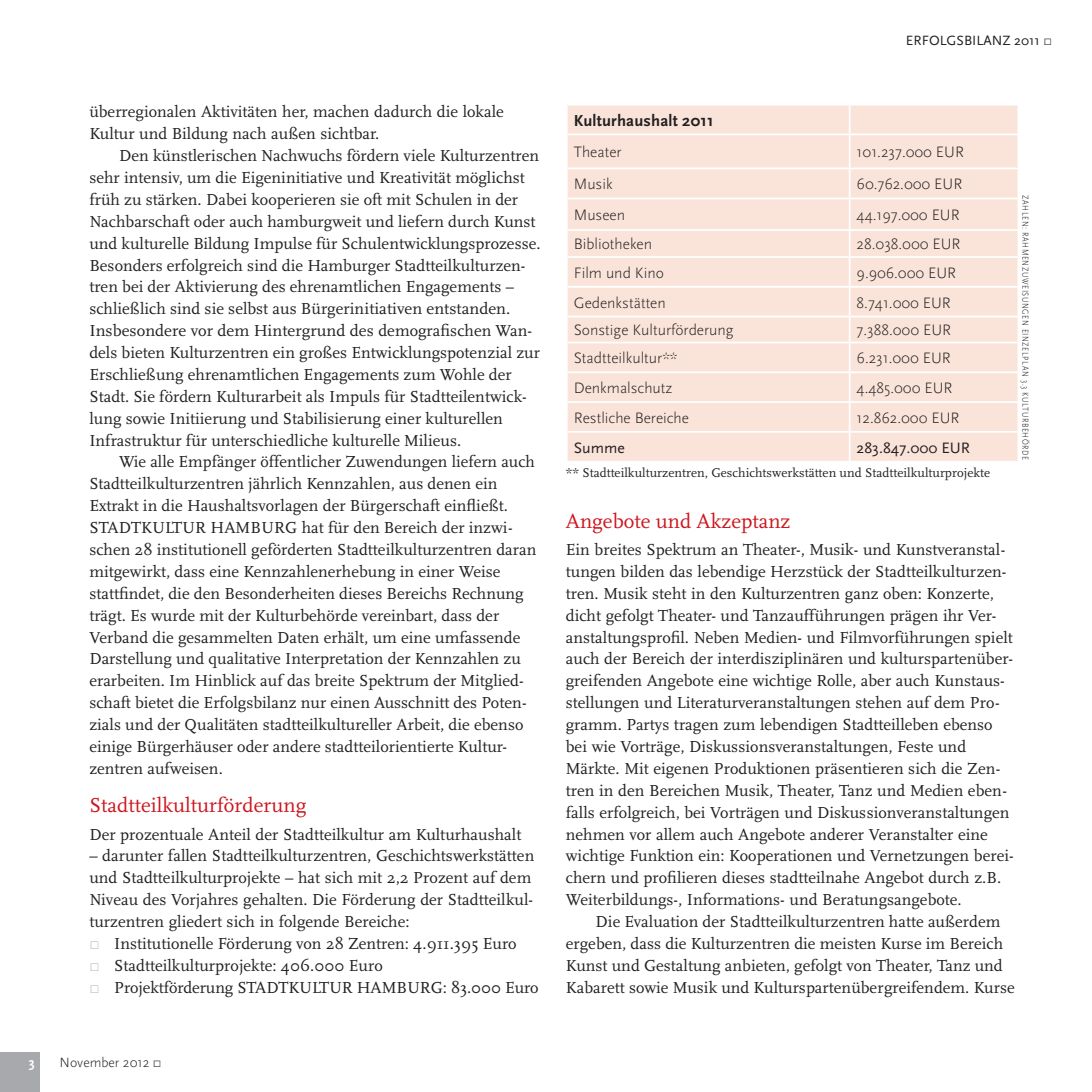
<style>
.page{position:relative;width:1092px;height:1092px;background:#fff}
.page>*{position:absolute;margin:0;border:0;box-sizing:border-box;transform-origin:0 0}
._02_Zwischentitel{font:21px "Scala";color:#cd151d}
._02_Copy{font:16.62px/21.9px "Scala";color:#231f20}
._02_Copy_ohne_Einzug{font:16.62px/21.9px "Scala";color:#231f20}
.Text_Tabelle_9_auto{font:700 16.62px "Scala Sans";letter-spacing:.01em;color:#231f20}
.Text_Tabelle_9_auto-2{font:300 15.75px "Scala Sans";color:#231f20}
.Text_Tabelle_9_auto-3{font:15.75px "Scala Sans";color:#231f20}
.t1{font:14px "Scala Sans";color:#231f20}
.t2{font:300 14px "Scala Sans";color:#231f20}
.t3{font:700 14px "Scala Sans";color:#fff}
._02_Copy-2{font:13.12px "Scala";color:#231f20}
._02_FC{font:300 9.1px "Scala Sans";letter-spacing:.07em;color:#231f20;scale:.86 1}
.s1{font-family:"Scala Regular Expert";color:#a8a9ad}
.s2{font-family:"Scala Sans Expert";font-weight:400}
.s3{font-family:"Scala Sans Expert"}
</style>
<div class="page">
<div style="left:0;top:1052px;width:40px;height:39px;background:#a8a9ad"></div>
<div style="left:567px;top:105px;width:450px;height:356px;background:#fae4d9"></div>
<hr style="left:848px;top:105px;width:2px;height:28px;background:#fff">
<hr style="left:566px;top:133px;width:283px;height:2px;background:#fff">
<hr style="left:849px;top:133px;width:170px;height:2px;background:#fff">
<hr style="left:848px;top:135px;width:2px;height:32px;background:#fff">
<hr style="left:566px;top:167px;width:283px;height:2px;background:#fff">
<hr style="left:849px;top:167px;width:170px;height:2px;background:#fff">
<hr style="left:848px;top:169px;width:2px;height:28px;background:#fff">
<hr style="left:566px;top:197px;width:283px;height:2px;background:#fff">
<hr style="left:849px;top:197px;width:170px;height:2px;background:#fff">
<hr style="left:848px;top:199px;width:2px;height:30px;background:#fff">
<hr style="left:566px;top:229px;width:283px;height:2px;background:#fff">
<hr style="left:849px;top:229px;width:170px;height:2px;background:#fff">
<hr style="left:848px;top:231px;width:2px;height:25px;background:#fff">
<hr style="left:566px;top:256px;width:283px;height:2px;background:#fff">
<hr style="left:849px;top:256px;width:170px;height:2px;background:#fff">
<hr style="left:848px;top:258px;width:2px;height:28px;background:#fff">
<hr style="left:566px;top:286px;width:283px;height:1px;background:#fff">
<hr style="left:849px;top:286px;width:170px;height:1px;background:#fff">
<hr style="left:848px;top:287px;width:2px;height:29px;background:#fff">
<hr style="left:566px;top:316px;width:283px;height:1px;background:#fff">
<hr style="left:849px;top:316px;width:170px;height:1px;background:#fff">
<hr style="left:848px;top:317px;width:2px;height:24px;background:#fff">
<hr style="left:566px;top:341px;width:283px;height:2px;background:#fff">
<hr style="left:849px;top:341px;width:170px;height:2px;background:#fff">
<hr style="left:848px;top:343px;width:2px;height:28px;background:#fff">
<hr style="left:566px;top:371px;width:283px;height:2px;background:#fff">
<hr style="left:849px;top:371px;width:170px;height:2px;background:#fff">
<hr style="left:848px;top:373px;width:2px;height:28px;background:#fff">
<hr style="left:566px;top:401px;width:283px;height:2px;background:#fff">
<hr style="left:849px;top:401px;width:170px;height:2px;background:#fff">
<hr style="left:848px;top:403px;width:2px;height:28px;background:#fff">
<hr style="left:566px;top:431px;width:283px;height:2px;background:#fff">
<hr style="left:849px;top:431px;width:170px;height:2px;background:#fff">
<hr style="left:848px;top:433px;width:2px;height:28px;background:#fff">
<p class="_02_Copy_ohne_Einzug" style="left:89px;top:101px;width:416px">überregionalen Aktivitäten her, machen dadurch die lokale<br>Kultur und Bildung nach außen sichtbar.</p>
<p class="_02_Copy" style="left:89px;top:145px;width:452px;text-indent:30px">Den künstlerischen Nachwuchs fördern viele Kulturzentren sehr intensiv, um die Eigeninitiative und Kreativität möglichst früh zu stärken. Dabei kooperieren sie oft mit Schulen in der Nachbarschaft oder auch hamburgweit und liefern durch Kunst und kulturelle Bildung Impulse für Schulentwicklungsprozesse.<br>Besonders erfolgreich sind die Hamburger Stadtteilkulturzen&shy;tren bei der Aktivierung des ehrenamtlichen Engagements – schließlich sind sie selbst aus Bürgerinitiativen entstanden.<br>Insbesondere vor dem Hintergrund des demografischen Wan&shy;dels bieten Kulturzentren ein großes Entwicklungspotenzial zur Erschließung ehrenamtlichen Engagements zum Wohle der Stadt. Sie fördern Kulturarbeit als Impuls für Stadtteilentwick&shy;lung sowie Initiierung und Stabilisierung einer kulturellen Infrastruktur für unterschiedliche kulturelle Milieus.</p>
<p class="_02_Copy" style="left:89px;top:451px;width:448px;text-indent:30px">Wie alle Empfänger öffentlicher Zuwendungen liefern auch Stadtteilkulturzentren jährlich Kennzahlen, aus denen ein Extrakt in die Haushaltsvorlagen der Bürgerschaft einfließt.<br>STADTKULTUR HAMBURG hat für den Bereich der inzwi&shy;schen 28 institutionell geförderten Stadtteilkulturzentren daran mitgewirkt, dass eine Kennzahlenerhebung in einer Weise stattfindet, die den Besonderheiten dieses Bereichs Rechnung trägt. Es wurde mit der Kulturbehörde vereinbart, dass der Verband die gesammelten Daten erhält, um eine umfassende Darstellung und qualitative Interpretation der Kennzahlen zu erarbeiten. Im Hinblick auf das breite Spektrum der Mitglied&shy;schaft bietet die Erfolgsbilanz nur einen Ausschnitt des Poten&shy;zials und der Qualitäten stadtteilkultureller Arbeit, die ebenso einige Bürgerhäuser oder andere stadtteilorientierte Kultur&shy;zentren aufweisen.</p>
<p class="_02_Zwischentitel" style="left:89px;top:794px;width:218px">Stadtteilkulturförderung</p>
<p class="_02_Copy_ohne_Einzug" style="left:89px;top:823px;width:433px">Der prozentuale Anteil der Stadtteilkultur am Kulturhaushalt</p>
<p class="_02_Copy_ohne_Einzug" style="left:89px;top:845px;width:446px">– darunter fallen Stadtteilkulturzentren, Geschichtswerkstätten und Stadtteilkulturprojekte – hat sich mit 2,2 Prozent auf dem Niveau des Vorjahres gehalten. Die Förderung der Stadtteilkul&shy;turzentren gliedert sich in folgende Bereiche:</p>
<p class="_02_Copy" style="left:89px;top:932px;width:429px"><span class="s1">q</span> Institutionelle Förderung von 28 Zentren: 4.911.395 Euro</p>
<p class="_02_Copy" style="left:89px;top:954px;width:295px"><span class="s1">q</span> Stadtteilkulturprojekte: 406.000 Euro</p>
<p class="_02_Copy" style="left:89px;top:976px;width:451px"><span class="s1">q</span> Projektförderung STADTKULTUR HAMBURG: 83.000 Euro</p>
<p class="t3" style="left:29px;top:1055px;width:8px">3</p>
<p class="t2" style="left:60px;top:1054px;width:104px">November 2012 <span class="s2">q</span></p>
<p class="t1" style="left:905px;top:32px;width:148px">ERFOLGSBILANZ 2011 <span class="s3">q</span></p>
<p class="Text_Tabelle_9_auto" style="left:573px;top:111px;width:141px">Kulturhaushalt 2011</p>
<p class="Text_Tabelle_9_auto-2" style="left:573px;top:144px;width:49px">Theater</p>
<p class="Text_Tabelle_9_auto-2" style="left:856px;top:144px;width:109px">101.237.000 EUR</p>
<p class="Text_Tabelle_9_auto-2" style="left:573px;top:176px;width:41px">Musik</p>
<p class="Text_Tabelle_9_auto-2" style="left:856px;top:176px;width:107px">60.762.000 EUR</p>
<p class="Text_Tabelle_9_auto-2" style="left:573px;top:206px;width:53px">Museen</p>
<p class="Text_Tabelle_9_auto-2" style="left:856px;top:206px;width:105px">44.197.000 EUR</p>
<p class="Text_Tabelle_9_auto-2" style="left:573px;top:236px;width:80px">Bibliotheken</p>
<p class="Text_Tabelle_9_auto-2" style="left:856px;top:236px;width:105px">28.038.000 EUR</p>
<p class="Text_Tabelle_9_auto-2" style="left:573px;top:264px;width:92px">Film und Kino</p>
<p class="Text_Tabelle_9_auto-2" style="left:856px;top:264px;width:101px">9.906.000 EUR</p>
<p class="Text_Tabelle_9_auto-2" style="left:573px;top:294px;width:94px">Gedenkstätten</p>
<p class="Text_Tabelle_9_auto-2" style="left:856px;top:294px;width:96px">8.741.000 EUR</p>
<p class="Text_Tabelle_9_auto-2" style="left:573px;top:322px;width:161px">Sonstige Kulturförderung</p>
<p class="Text_Tabelle_9_auto-2" style="left:856px;top:322px;width:96px">7.388.000 EUR</p>
<p class="Text_Tabelle_9_auto-2" style="left:573px;top:349px;width:105px">Stadtteilkultur**</p>
<p class="Text_Tabelle_9_auto-2" style="left:856px;top:349px;width:96px">6.231.000 EUR</p>
<p class="Text_Tabelle_9_auto-2" style="left:573px;top:379px;width:100px">Denkmalschutz</p>
<p class="Text_Tabelle_9_auto-2" style="left:856px;top:379px;width:97px">4.485.000 EUR</p>
<p class="Text_Tabelle_9_auto-2" style="left:573px;top:409px;width:117px">Restliche Bereiche</p>
<p class="Text_Tabelle_9_auto-2" style="left:856px;top:409px;width:104px">12.862.000 EUR</p>
<p class="Text_Tabelle_9_auto-3" style="left:573px;top:439px;width:52px">Summe</p>
<p class="Text_Tabelle_9_auto-3" style="left:856px;top:439px;width:115px">283.847.000 EUR</p>
<p class="_02_Copy-2" style="left:566px;top:466px;width:426px">** Stadtteilkulturzentren, Geschichtswerkstätten und Stadtteilkulturprojekte</p>
<p class="_02_Zwischentitel" style="left:566px;top:509px;width:226px">Angebote und Akzeptanz</p>
<p class="_02_Copy_ohne_Einzug" style="left:566px;top:539px;width:449px">Ein breites Spektrum an Theater-, Musik- und Kunstveranstal&shy;tungen bilden das lebendige Herzstück der Stadtteilkulturzen&shy;tren. Musik steht in den Kulturzentren ganz oben: Konzerte, dicht gefolgt Theater- und Tanzaufführungen prägen ihr Ver&shy;anstaltungsprofil. Neben Medien- und Filmvorführungen spielt auch der Bereich der interdisziplinären und kulturspartenüber&shy;greifenden Angebote eine wichtige Rolle, aber auch Kunstaus&shy;stellungen und Literaturveranstaltungen stehen auf dem Pro&shy;gramm. Partys tragen zum lebendigen Stadtteilleben ebenso bei wie Vorträge, Diskussionsveranstaltungen, Feste und Märkte. Mit eigenen Produktionen präsentieren sich die Zen&shy;tren in den Bereichen Musik, Theater, Tanz und Medien eben&shy;falls erfolgreich, bei Vorträgen und Diskussionveranstaltungen nehmen vor allem auch Angebote anderer Veranstalter eine wichtige Funktion ein: Kooperationen und Vernetzungen berei&shy;chern und profilieren dieses stadtteilnahe Angebot durch z.B.<br>Weiterbildungs-, Informations- und Beratungsangebote.</p>
<p class="_02_Copy" style="left:566px;top:911px;width:450px;text-indent:30px">Die Evaluation der Stadtteilkulturzentren hatte außerdem ergeben, dass die Kulturzentren die meisten Kurse im Bereich Kunst und Gestaltung anbieten, gefolgt von Theater, Tanz und Kabarett sowie Musik und Kulturspartenübergreifendem. Kurse</p>
<p class="_02_FC" style="left:1030px;top:195px;width:310px;rotate:90deg">ZAHLEN: RAHMENZUWEISUNGEN EINZELPLAN 3.3 KULTURBEHÖRDE</p>
</div>
